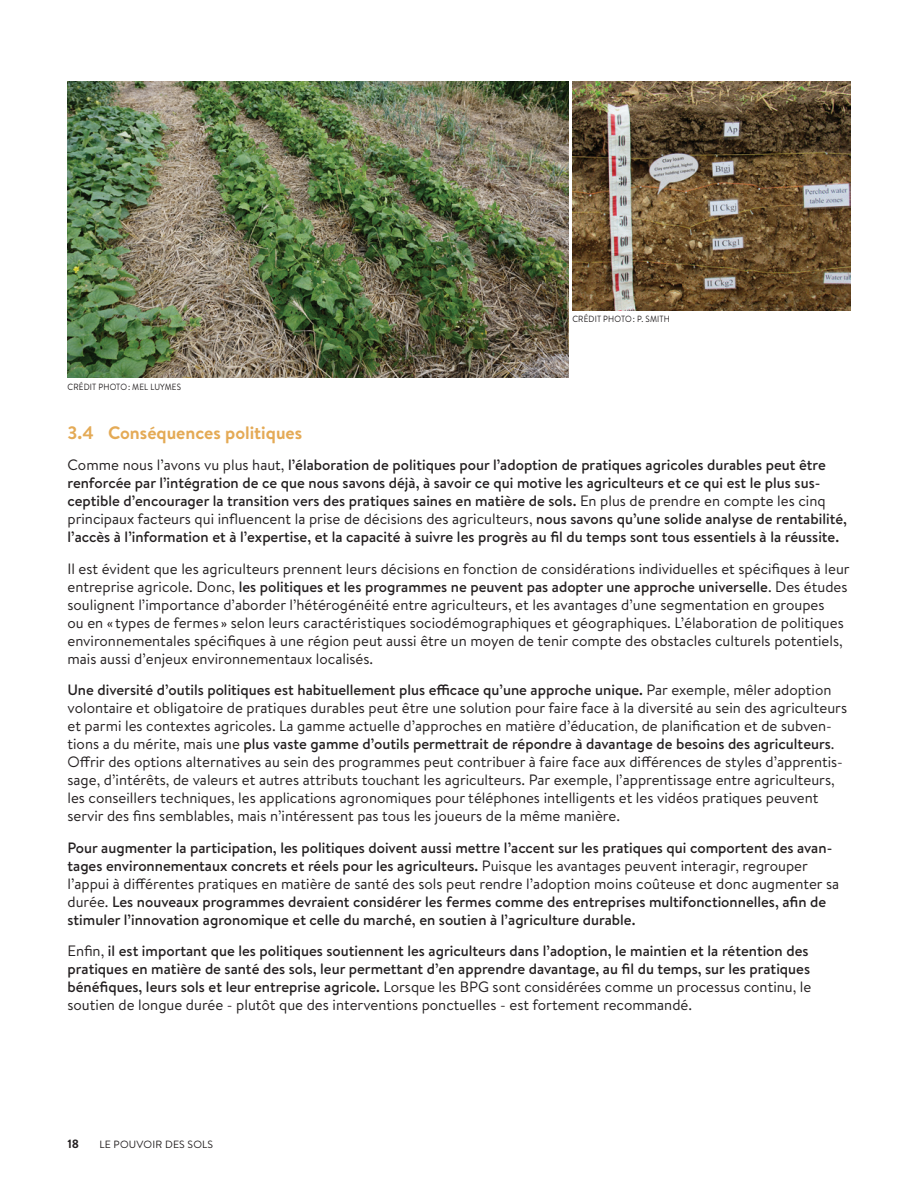
<style>
.page{position:relative;width:918px;height:1188px;background:#fff}
.page>*{position:absolute;margin:0;border:0;box-sizing:border-box;transform-origin:0 0}
.t1{font:700 18px "Brandon Text";color:#e4aa56}
.t2{font:500 15px/18px "Brandon Text";color:#231f20}
.t3{font:15px/18px "Brandon Text";color:#231f20}
.t4{font:700 12px "Brandon Text";color:#231f20}
.t5{font:10.5px "Brandon Text";letter-spacing:.02em;color:#231f20}
.t6{font:9px "Brandon Text";letter-spacing:.02em;color:#231f20;scale:.9 1}
.s1{font-weight:400}
.s2{font-weight:500}
</style>
<div class="page">
<img style="left:68px;top:81px;width:500px;height:297px">
<img style="left:572px;top:81px;width:278px;height:229px">
<p class="t6" style="left:68px;top:380px;width:128px">CRÉDIT PHOTO : MEL LUYMES</p>
<p class="t6" style="left:572px;top:313px;width:110px">CRÉDIT PHOTO : P. SMITH</p>
<p class="t1" style="left:68px;top:420px;width:236px">3.4 Conséquences politiques</p>
<p class="t2" style="left:68px;top:456px;width:781px"><span class="s1">Comme nous l’avons vu plus haut,</span> l’élaboration de politiques pour l’adoption de pratiques agricoles durables peut être renforcée par l’intégration de ce que nous savons déjà, à savoir ce qui motive les agriculteurs et ce qui est le plus sus&shy;ceptible d’encourager la transition vers des pratiques saines en matière de sols. <span class="s1">En plus de prendre en compte les cinq principaux facteurs qui influencent la prise de décisions des agriculteurs,</span> nous savons qu’une solide analyse de rentabilité, l’accès à l’information et à l’expertise, et la capacité à suivre les progrès au fil du temps sont tous essentiels à la réussite.</p>
<p class="t3" style="left:67px;top:559px;width:784px">Il est évident que les agriculteurs prennent leurs décisions en fonction de considérations individuelles et spécifiques à leur entreprise agricole. Donc, <span class="s2">les politiques et les programmes ne peuvent pas adopter une approche universelle</span>. Des études soulignent l’importance d’aborder l’hétérogénéité entre agriculteurs, et les avantages d’une segmentation en groupes<br>ou en «types de fermes » selon leurs caractéristiques sociodémographiques et géographiques. L’élaboration de politiques environnementales spécifiques à une région peut aussi être un moyen de tenir compte des obstacles culturels potentiels, mais aussi d’enjeux environnementaux localisés.</p>
<p class="t3" style="left:67px;top:680px;width:781px"><span class="s2">Une diversité d’outils politiques est habituellement plus efficace qu’une approche unique.</span> Par exemple, mêler adoption volontaire et obligatoire de pratiques durables peut être une solution pour faire face à la diversité au sein des agriculteurs et parmi les contextes agricoles. La gamme actuelle d’approches en matière d’éducation, de planification et de subven&shy;tions a du mérite, mais une <span class="s2">plus vaste gamme d’outils permettrait de répondre à davantage de besoins des agriculteurs</span>.<br>Offrir des options alternatives au sein des programmes peut contribuer à faire face aux différences de styles d’apprentis&shy;sage, d’intérêts, de valeurs et autres attributs touchant les agriculteurs. Par exemple, l’apprentissage entre agriculteurs, les conseillers techniques, les applications agronomiques pour téléphones intelligents et les vidéos pratiques peuvent servir des fins semblables, mais n’intéressent pas tous les joueurs de la même manière.</p>
<p class="t2" style="left:68px;top:838px;width:773px">Pour augmenter la participation, les politiques doivent aussi mettre l’accent sur les pratiques qui comportent des avan&shy;tages environnementaux concrets et réels pour les agriculteurs. <span class="s1">Puisque les avantages peuvent interagir, regrouper l’appui à différentes pratiques en matière de santé des sols peut rendre l’adoption moins coûteuse et donc augmenter sa durée.</span> Les nouveaux programmes devraient considérer les fermes comme des entreprises multifonctionnelles, afin de stimuler l’innovation agronomique et celle du marché, en soutien à l’agriculture durable.</p>
<p class="t2" style="left:68px;top:942px;width:745px"><span class="s1">Enfin,</span> il est important que les politiques soutiennent les agriculteurs dans l’adoption, le maintien et la rétention des pratiques en matière de santé des sols, leur permettant d’en apprendre davantage, au fil du temps, sur les pratiques bénéfiques, leurs sols et leur entreprise agricole. <span class="s1">Lorsque les BPG sont considérées comme un processus continu, le soutien de longue durée - plutôt que des interventions ponctuelles - est fortement recommandé.</span></p>
<p class="t4" style="left:68px;top:1135px;width:13px">18</p>
<p class="t5" style="left:99px;top:1137px;width:115px">LE POUVOIR DES SOLS</p>
</div>
